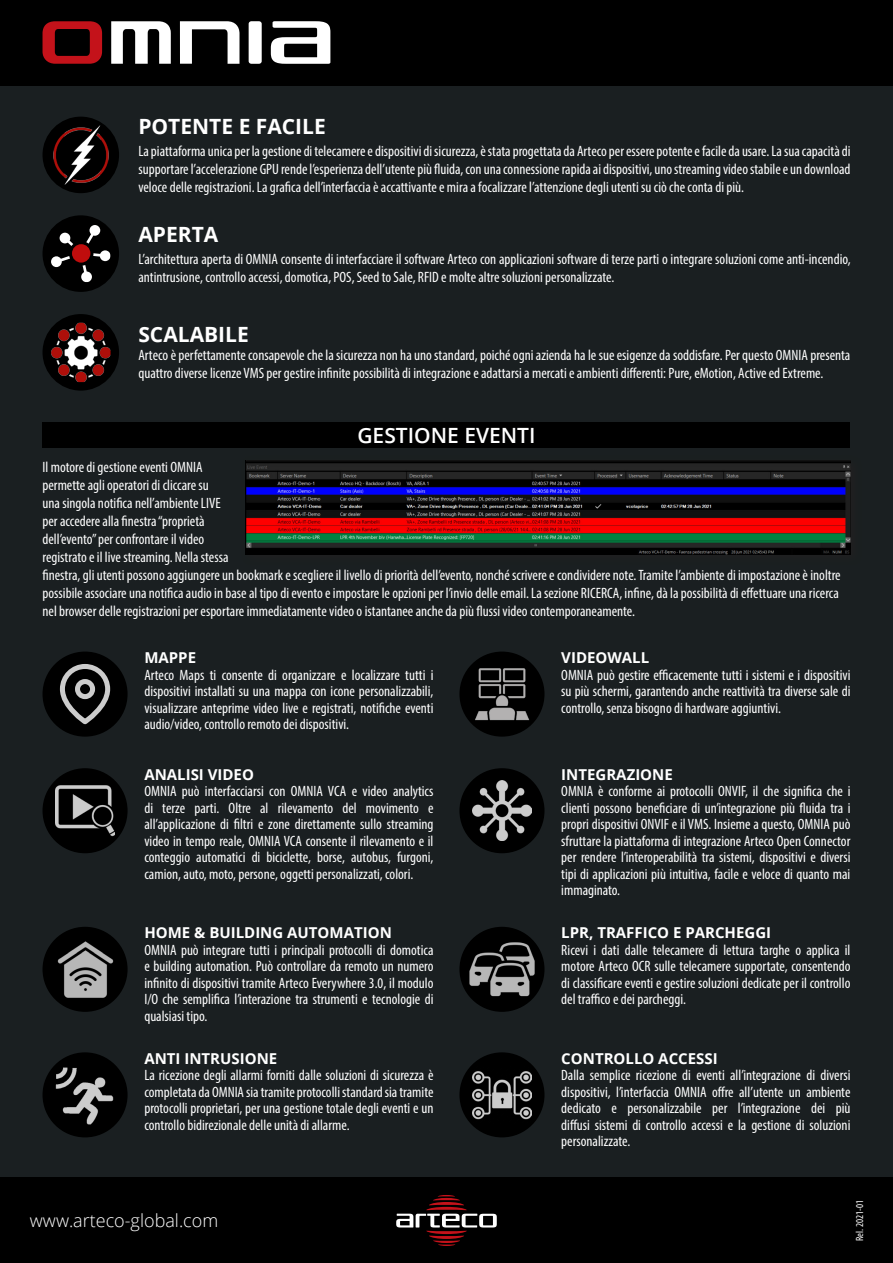
<style>
.page{position:relative;width:893px;height:1263px;background:#1a1f21}
.page>*{position:absolute;margin:0;border:0;box-sizing:border-box;transform-origin:0 0}
.t1{font:700 21px "Open Sans";color:#fff}
.t2{font:600 21px "Open Sans";color:#fff}
.t3{font:300 18px "Open Sans";color:#fff}
.t4{font:condensed 15px/16.5px "Myriad Pro";color:#fff;text-align:justify}
.t5{font:700 15px "Open Sans";color:#fff}
.t6{font:condensed 10.5px "Myriad Pro";color:#fff}
</style>
<div class="page">
<div style="left:0;top:1178px;width:893px;height:85px;background:#000"></div>
<svg style="left:396px;top:1195px;width:101px;height:51px"></svg>
<div style="left:0;top:0;width:893px;height:85px;background:#000"></div>
<svg style="left:271px;top:21px;width:59px;height:43px"></svg>
<div style="left:249px;top:21px;width:13px;height:43px;background:#fff;border-radius:3px"></div>
<svg style="left:43px;top:21px;width:59px;height:43px"></svg>
<svg style="left:180px;top:21px;width:59px;height:43px"></svg>
<svg style="left:111px;top:21px;width:60px;height:43px"></svg>
<div style="left:43px;top:422px;width:807px;height:26px;background:#000"></div>
<div style="left:241px;top:455px;width:621px;height:110px;background:#231f20;opacity:.75"></div>
<img style="left:246px;top:460px;width:604px;height:94px">
<div style="left:43px;top:651px;width:85px;height:86px;background:#000;border-radius:50%"></div>
<div style="left:60px;top:664px;width:50px;height:60px;border:5px solid #ccc;border-radius:23px"></div>
<div style="left:75px;top:679px;width:20px;height:20px;border:5px solid #ccc;border-radius:50%"></div>
<div style="left:459px;top:651px;width:85px;height:86px;background:#000;border-radius:50%"></div>
<img style="left:466px;top:658px;width:72px;height:72px">
<div style="left:459px;top:927px;width:85px;height:85px;background:#000;border-radius:50%"></div>
<img style="left:468px;top:939px;width:68px;height:60px">
<div style="left:43px;top:927px;width:85px;height:85px;background:#000;border-radius:50%"></div>
<img style="left:51px;top:935px;width:68px;height:68px">
<div style="left:43px;top:768px;width:85px;height:85px;background:#000;border-radius:50%"></div>
<img style="left:55px;top:785px;width:60px;height:52px">
<div style="left:459px;top:768px;width:85px;height:85px;background:#000;border-radius:50%"></div>
<img style="left:472px;top:781px;width:60px;height:59px">
<img style="left:43px;top:1052px;width:85px;height:85px;border-radius:43px">
<div style="left:459px;top:1052px;width:85px;height:85px;background:#000;border-radius:50%"></div>
<img style="left:472px;top:1071px;width:60px;height:49px">
<div style="left:43px;top:314px;width:76px;height:77px;background:#000;border-radius:50%"></div>
<img style="left:51px;top:323px;width:60px;height:59px">
<div style="left:43px;top:215px;width:76px;height:77px;background:#000;border-radius:50%"></div>
<svg style="left:60px;top:233px;width:13px;height:13px"></svg>
<svg style="left:86px;top:225px;width:14px;height:19px"></svg>
<svg style="left:81px;top:250px;width:30px;height:32px"></svg>
<svg style="left:51px;top:256px;width:19px;height:11px"></svg>
<div style="left:72px;top:244px;width:18px;height:19px;background:#c00d0d;border-radius:50%"></div>
<div style="left:43px;top:117px;width:76px;height:76px;background:#000;border-radius:50%"></div>
<img style="left:51px;top:125px;width:60px;height:60px">
<p class="t1" style="left:138px;top:111px;width:189px">POTENTE E FACILE</p>
<p class="t4" style="left:138px;top:142px;width:714px;line-height:18px">La piattaforma unica per la gestione di telecamere e dispositivi di sicurezza, è stata progettata da Arteco per essere potente e facile da usare. La sua capacità di supportare l’accelerazione GPU rende l’esperienza dell’utente più fluida, con una connessione rapida ai dispositivi, uno streaming video stabile e un download veloce delle registrazioni. La grafica dell’interfaccia è accattivante e mira a focalizzare l’attenzione degli utenti su ciò che conta di più.</p>
<p class="t1" style="left:138px;top:219px;width:81px">APERTA</p>
<p class="t4" style="left:138px;top:250px;width:714px;line-height:18px">L’architettura aperta di OMNIA consente di interfacciare il software Arteco con applicazioni software di terze parti o integrare soluzioni come anti-incendio, antintrusione, controllo accessi, domotica, POS, Seed to Sale, RFID e molte altre soluzioni personalizzate.</p>
<p class="t1" style="left:138px;top:320px;width:112px">SCALABILE</p>
<p class="t4" style="left:138px;top:346px;width:713px;line-height:18px">Arteco è perfettamente consapevole che la sicurezza non ha uno standard, poiché ogni azienda ha le sue esigenze da soddisfare. Per questo OMNIA presenta quattro diverse licenze VMS per gestire infinite possibilità di integrazione e adattarsi a mercati e ambienti differenti: Pure, eMotion, Active ed Extreme.</p>
<p class="t2" style="left:357px;top:421px;width:180px">GESTIONE EVENTI</p>
<p class="t4" style="left:43px;top:458px;width:800px;line-height:18px;text-align:left">Il motore di gestione eventi OMNIA<br>permette agli operatori di cliccare su<br>una singola notifica nell’ambiente LIVE<br>per accedere alla finestra “proprietà<br>dell’evento” per confrontare il video<br>registrato e il live streaming. Nella stessa<br>finestra, gli utenti possono aggiungere un bookmark e scegliere il livello di priorità dell’evento, nonché scrivere e condividere note. Tramite l’ambiente di impostazione è inoltre possibile associare una notifica audio in base al tipo di evento e impostare le opzioni per l’invio delle email. La sezione RICERCA, infine, dà la possibilità di effettuare una ricerca nel browser delle registrazioni per esportare immediatamente video o istantanee anche da più flussi video contemporaneamente.</p>
<p class="t5" style="left:144px;top:647px;width:53px">MAPPE</p>
<p class="t4" style="left:144px;top:666px;width:291px">Arteco Maps ti consente di organizzare e localizzare tutti i dispositivi installati su una mappa con icone personalizzabili, visualizzare anteprime video live e registrati, notifiche eventi audio/video, controllo remoto dei dispositivi.</p>
<p class="t5" style="left:144px;top:764px;width:111px">ANALISI VIDEO</p>
<p class="t4" style="left:144px;top:783px;width:291px">OMNIA può interfacciarsi con OMNIA VCA e video analytics di terze parti. Oltre al rilevamento del movimento e all’applicazione di filtri e zone direttamente sullo streaming video in tempo reale, OMNIA VCA consente il rilevamento e il conteggio automatici di biciclette, borse, autobus, furgoni, camion, auto, moto, persone, oggetti personalizzati, colori.</p>
<p class="t5" style="left:144px;top:922px;width:249px">HOME &amp; BUILDING AUTOMATION</p>
<p class="t4" style="left:144px;top:941px;width:291px">OMNIA può integrare tutti i principali protocolli di domotica e building automation. Può controllare da remoto un numero infinito di dispositivi tramite Arteco Everywhere 3.0, il modulo I/O che semplifica l’interazione tra strumenti e tecnologie di qualsiasi tipo.</p>
<p class="t5" style="left:144px;top:1048px;width:134px">ANTI INTRUSIONE</p>
<p class="t4" style="left:144px;top:1067px;width:291px">La ricezione degli allarmi forniti dalle soluzioni di sicurezza è completata da OMNIA sia tramite protocolli standard sia tramite protocolli proprietari, per una gestione totale degli eventi e un controllo bidirezionale delle unità di allarme.</p>
<p class="t3" style="left:30px;top:1208px;width:190px">www.arteco-global.com</p>
<p class="t5" style="left:561px;top:647px;width:89px">VIDEOWALL</p>
<p class="t4" style="left:561px;top:666px;width:291px">OMNIA può gestire efficacemente tutti i sistemi e i dispositivi su più schermi, garantendo anche reattività tra diverse sale di controllo, senza bisogno di hardware aggiuntivi.</p>
<p class="t5" style="left:561px;top:764px;width:113px">INTEGRAZIONE</p>
<p class="t4" style="left:561px;top:783px;width:291px">OMNIA è conforme ai protocolli ONVIF, il che significa che i clienti possono beneficiare di un’integrazione più fluida tra i propri dispositivi ONVIF e il VMS. Insieme a questo, OMNIA può sfruttare la piattaforma di integrazione Arteco Open Connector per rendere l’interoperabilità tra sistemi, dispositivi e diversi tipi di applicazioni più intuitiva, facile e veloce di quanto mai immaginato.</p>
<p class="t5" style="left:561px;top:922px;width:211px">LPR, TRAFFICO E PARCHEGGI</p>
<p class="t4" style="left:561px;top:941px;width:291px">Ricevi i dati dalle telecamere di lettura targhe o applica il motore Arteco OCR sulle telecamere supportate, consentendo di classificare eventi e gestire soluzioni dedicate per il controllo del traffico e dei parcheggi.</p>
<p class="t5" style="left:561px;top:1048px;width:158px">CONTROLLO ACCESSI</p>
<p class="t4" style="left:561px;top:1067px;width:291px">Dalla semplice ricezione di eventi all’integrazione di diversi dispositivi, l’interfaccia OMNIA offre all’utente un ambiente dedicato e personalizzabile per l’integrazione dei più diffusi sistemi di controllo accessi e la gestione di soluzioni personalizzate.</p>
<p class="t6" style="left:853px;top:1241px;width:42px;rotate:-90deg">Rel. 2021-01</p>
</div>
